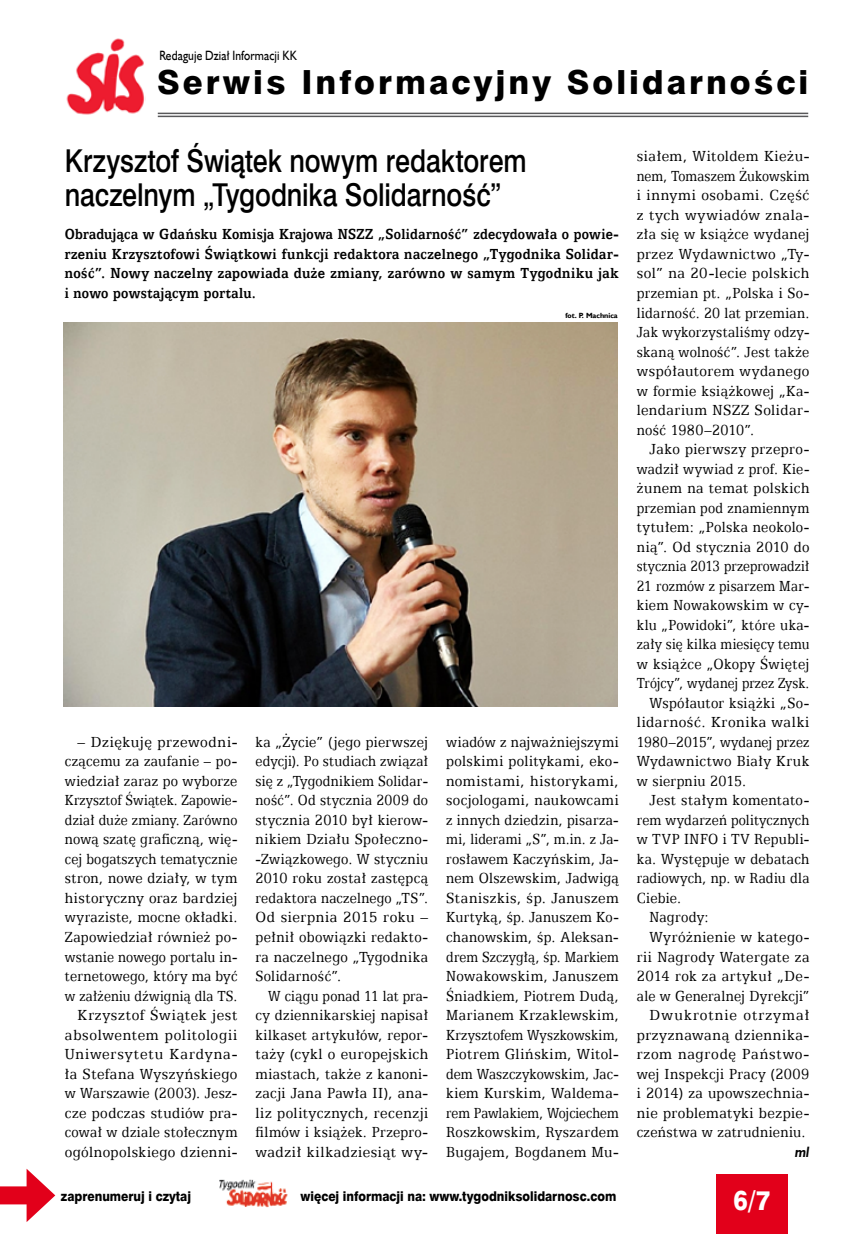
<style>
.page{position:relative;width:851px;height:1234px;background:#fff}
.page>*{position:absolute;margin:0;border:0;box-sizing:border-box;transform-origin:0 0}
.t1{font:33.3px "Swis 721 Hv EU";letter-spacing:.09em;color:#000}
.t2{font:31.5px/34.5px "Swis 721 Md EU";letter-spacing:-.005em;color:#000;scale:.85 1}
.t3{font:27px "Swis 721 Hv EU";color:#fff;scale:.9 1}
.t4{font:16.5px/19.5px "Egyptian 505 EU";letter-spacing:.025em;color:#000;text-align:right;scale:.92 1}
.t5{font:16.5px/19.5px "Egyptian 505 EU";letter-spacing:.025em;color:#000;text-align:justify;scale:.88 1}
.t6{font:16.5px/19.5px "Egyptian 505 EU";letter-spacing:.025em;color:#000;text-align:justify;scale:.89 1}
.t7{font:16.5px/19.5px "Egyptian 505 EU";letter-spacing:.025em;color:#000;text-align:justify;scale:.85 1}
.t8{font:700 16.5px/19.5px "Egyptian 505 EU";letter-spacing:.03em;color:#000;text-align:justify;scale:.87 1}
.t9{font:16.5px "Egyptian 505 EU";letter-spacing:.025em;color:#000;scale:.9 1}
.t10{font:16.5px "Egyptian 505 EU";letter-spacing:.025em;color:#000;scale:.91 1}
.t11{font:16.5px "Egyptian 505 EU";letter-spacing:.025em;color:#000;scale:.87 1}
.t12{font:16.5px "Egyptian 505 EU";letter-spacing:.025em;color:#000;scale:.86 1}
.t13{font:16.5px "Egyptian 505 EU";letter-spacing:.045em;color:#000;scale:.92 1}
.t14{font:16.5px "Egyptian 505 EU";letter-spacing:.025em;color:#000;scale:.83 1}
.t15{font:16.5px "Egyptian 505 EU";letter-spacing:.005em;color:#000;scale:.83 1}
.t16{font:16.5px "Egyptian 505 EU";letter-spacing:.025em;color:#000;scale:.84 1}
.t17{font:16.5px "Egyptian 505 EU";letter-spacing:.05em;color:#000;scale:.92 1}
.t18{font:16.5px "Egyptian 505 EU";letter-spacing:.07em;color:#000;scale:.92 1}
.t19{font:italic 700 15px "Humanst 521 EU";color:#000;scale:.9 1}
.t20{font:13.5px "Swis 721 Hv EU";color:#000;scale:.9 1}
.t21{font:13.5px "Humanst 521 EU";letter-spacing:.015em;color:#000;scale:.85 1}
.t22{font:700 7.5px "Humanst 521 EU";color:#000}
</style>
<div class="page">
<div style="left:716px;top:1174px;width:72px;height:59px;background:#e2001a"></div>
<img style="left:219px;top:1179px;width:69px;height:27px">
<div style="left:0;top:1186px;width:38px;height:18px;background:#e2001a"></div>
<svg style="left:27px;top:1169px;width:28px;height:52px"></svg>
<img style="left:66px;top:38px;width:80px;height:77px">
<hr style="left:158px;top:113px;width:650px;height:1px;background:#58585a">
<hr style="left:158px;top:116px;width:650px;height:1px;background:#58585a">
<img style="left:64px;top:322px;width:553px;height:384px">
<p class="t21" style="left:159px;top:47px;width:163px">Redaguje Dział Informacji KK</p>
<h1 class="t1" style="left:157px;top:62px;width:652px">Serwis Informacyjny Solidarności</h1>
<h2 class="t2" style="left:65px;top:145px;width:545px">Krzysztof Świątek nowym redaktorem naczelnym „Tygodnika Solidarność”</h2>
<p class="t8" style="left:65px;top:224px;width:638px">Obradująca w Gdańsku Komisja Krajowa NSZZ „Solidarność” zdecydowała o powie&shy;rzeniu Krzysztofowi Świątkowi funkcji redaktora naczelnego „Tygodnika Solidar&shy;ność”. Nowy naczelny zapowiada duże zmiany, zarówno w samym Tygodniku jak i nowo powstającym portalu.</p>
<p class="t22" style="left:565px;top:310px;width:54px">fot. P. Machnica</p>
<p class="t4" style="left:65px;top:731px;width:189px">– Dziękuję przewodni&shy;czącemu za zaufanie – po&shy;wiedział zaraz po wyborze<br>Krzysztof Świątek. Zapowie&shy;dział duże zmiany. Zarówno nową szatę graficzną, wię&shy;cej bogatszych tematycznie stron, nowe działy, w tym historyczny oraz bardziej wyraziste, mocne okładki.<br>Zapowiedział również po&shy;wstanie nowego portalu in&shy;ternetowego, który ma być w załżeniu dźwignią dla TS.<br>Krzysztof Świątek jest absolwentem politologii<br>Uniwersytetu Kardyna&shy;ła Stefana Wyszyńskiego w Warszawie (2003). Jesz&shy;cze podczas studiów pra&shy;cował w dziale stołecznym ogólnopolskiego dzienni-</p>
<p class="t6" style="left:255px;top:731px;width:195px">ka „Życie” (jego pierwszej edycji). Po studiach związał się z „Tygodnikiem Solidar&shy;ność”. Od stycznia 2009 do stycznia 2010 był kierow&shy;nikiem Działu Społeczno--Związkowego. W styczniu 2010 roku został zastępcą redaktora naczelnego „TS”.<br>Od sierpnia 2015 roku – pełnił obowiązki redakto&shy;ra naczelnego „Tygodnika Solidarność”.</p>
<p class="t7" style="left:255px;top:985px;width:204px;text-indent:13px">W ciągu ponad 11 lat pra&shy;cy dziennikarskiej napisał kilkaset artykułów, repor&shy;taży (cykl o europejskich miastach, także z kanoni&shy;zacji Jana Pawła II), ana&shy;liz politycznych, recenzji filmów i książek. Przepro&shy;wadził kilkadziesiąt wy-</p>
<p class="t5" style="left:446px;top:731px;width:198px">wiadów z najważniejszymi polskimi politykami, eko&shy;nomistami, historykami, socjologami, naukowcami z innych dziedzin, pisarza&shy;mi, liderami „S”, m.in. z Ja&shy;rosławem Kaczyńskim, Ja&shy;nem Olszewskim, Jadwigą Staniszkis, śp. Januszem Kurtyką, śp. Januszem Ko&shy;chanowskim, śp. Aleksan&shy;drem Szczygłą, śp. Markiem Nowakowskim, Januszem Śniadkiem, Piotrem Dudą, Marianem Krzaklewskim, Krzysztofem Wyszkowskim, Piotrem Glińskim, Witol&shy;dem Waszczykowskim, Jac&shy;kiem Kurskim, Waldema&shy;rem Pawlakiem, Wojciechem Roszkowskim, Ryszardem Bugajem, Bogdanem Mu-</p>
<p class="t20" style="left:61px;top:1187px;width:146px">zaprenumeruj i czytaj</p>
<p class="t20" style="left:300px;top:1187px;width:352px">więcej informacji na: www.tygodniksolidarnosc.com</p>
<p class="t4" style="left:636px;top:146px;width:189px;text-align:justify">siałem, Witoldem Kieżu&shy;nem, Tomaszem Żukowskim i innymi osobami. Część z tych wywiadów znala&shy;zła się w książce wydanej przez Wydawnictwo „Ty&shy;sol” na 20-lecie polskich przemian pt. „Polska i So&shy;lidarność. 20 lat przemian.<br>Jak wykorzystaliśmy odzy&shy;skaną wolność”. Jest także współautorem wydanego w formie książkowej „Ka&shy;lendarium NSZZ Solidar&shy;ność 1980–2010”.</p>
<p class="t9" style="left:649px;top:439px;width:179px">Jako pierwszy przepro-</p>
<p class="t11" style="left:636px;top:459px;width:200px">wadził wywiad z prof. Kie-</p>
<p class="t9" style="left:636px;top:478px;width:193px">żunem na temat polskich</p>
<p class="t12" style="left:636px;top:498px;width:202px">przemian pod znamiennym</p>
<p class="t5" style="left:636px;top:517px;width:198px">tytułem: „Polska neokolo-</p>
<p class="t6" style="left:636px;top:536px;width:195px">nią”. Od stycznia 2010 do</p>
<p class="t14" style="left:636px;top:556px;width:209px">stycznia 2013 przeprowadził</p>
<p class="t7" style="left:636px;top:575px;width:204px">21 rozmów z pisarzem Mar-</p>
<p class="t5" style="left:636px;top:595px;width:198px">kiem Nowakowskim w cy-</p>
<p class="t11" style="left:636px;top:615px;width:200px">klu „Powidoki”, które uka-</p>
<p class="t16" style="left:636px;top:634px;width:207px">zały się kilka miesięcy temu</p>
<p class="t6" style="left:636px;top:653px;width:195px">w książce „Okopy Świętej</p>
<p class="t15" style="left:636px;top:673px;width:209px">Trójcy”, wydanej przez Zysk.</p>
<p class="t6" style="left:649px;top:692px;width:181px">Współautor książki „So-</p>
<p class="t13" style="left:636px;top:712px;width:189px">lidarność. Kronika walki</p>
<p class="t7" style="left:636px;top:731px;width:204px">1980–2015”, wydanej przez</p>
<p class="t9" style="left:636px;top:751px;width:193px">Wydawnictwo Biały Kruk</p>
<p class="t5" style="left:636px;top:770px;width:126px">w sierpniu 2015.</p>
<p class="t9" style="left:649px;top:790px;width:179px">Jest stałym komentato-</p>
<p class="t12" style="left:636px;top:810px;width:202px">rem wydarzeń politycznych</p>
<p class="t5" style="left:636px;top:829px;width:198px">w TVP INFO i TV Republi-</p>
<p class="t5" style="left:636px;top:848px;width:198px">ka. Występuje w debatach</p>
<p class="t12" style="left:636px;top:868px;width:202px">radiowych, np. w Radiu dla</p>
<p class="t5" style="left:636px;top:887px;width:52px">Ciebie.</p>
<p class="t5" style="left:649px;top:907px;width:69px">Nagrody:</p>
<p class="t10" style="left:649px;top:927px;width:177px">Wyróżnienie w katego-</p>
<p class="t10" style="left:636px;top:946px;width:191px">rii Nagrody Watergate za</p>
<p class="t10" style="left:636px;top:966px;width:191px">2014 rok za artykuł „De-</p>
<p class="t11" style="left:636px;top:985px;width:200px">ale w Generalnej Dyrekcji”</p>
<p class="t18" style="left:649px;top:1005px;width:175px">Dwukrotnie otrzymał</p>
<p class="t13" style="left:636px;top:1024px;width:189px">przyznawaną dziennika-</p>
<p class="t17" style="left:636px;top:1044px;width:189px">rzom nagrodę Państwo-</p>
<p class="t6" style="left:636px;top:1063px;width:195px">wej Inspekcji Pracy (2009</p>
<p class="t9" style="left:636px;top:1083px;width:193px">i 2014) za upowszechnia-</p>
<p class="t10" style="left:636px;top:1102px;width:191px">nie problematyki bezpie-</p>
<p class="t5" style="left:636px;top:1121px;width:193px">czeństwa w zatrudnieniu.</p>
<p class="t19" style="left:795px;top:1141px;width:17px">ml</p>
<h3 class="t3" style="left:733px;top:1183px;width:42px">6/7</h3>
</div>
